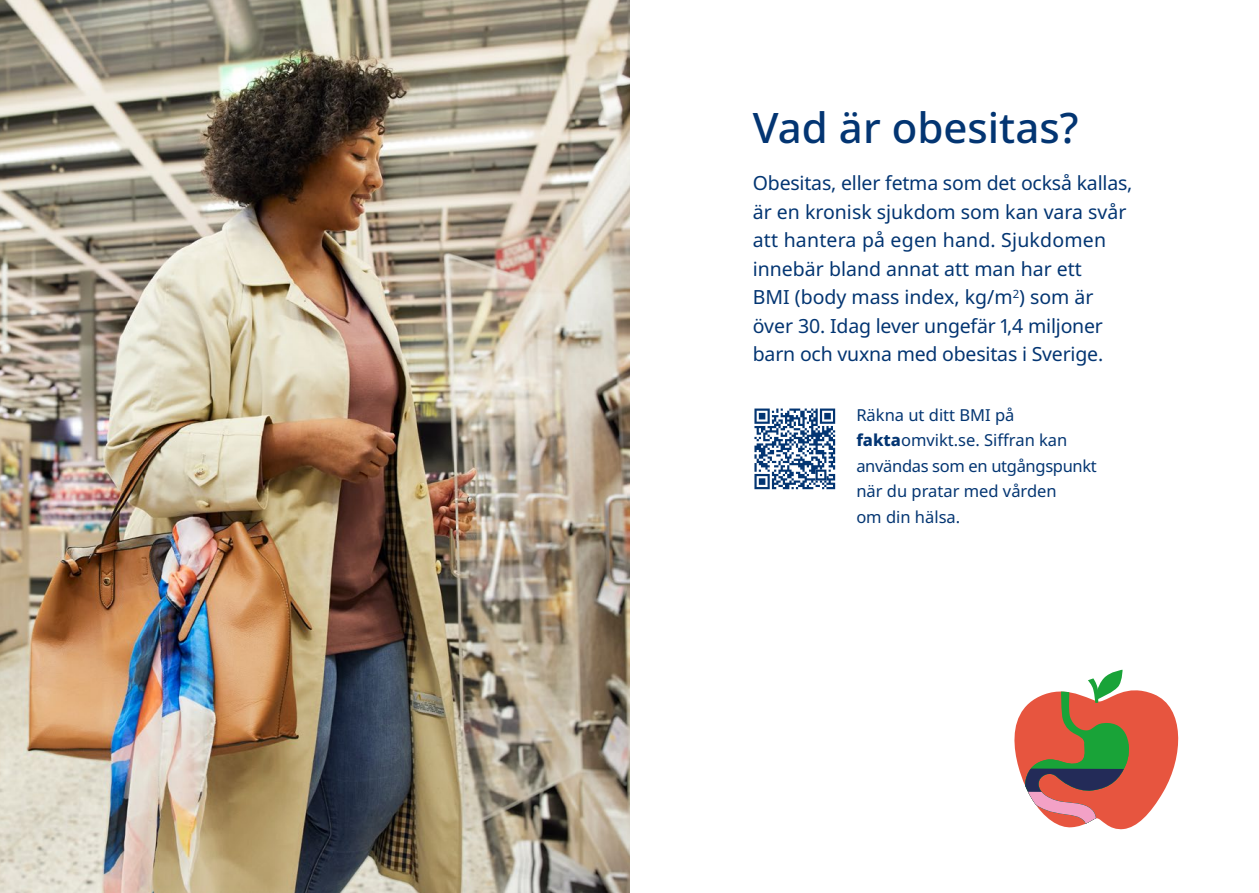
<style>
.page{position:relative;width:1259px;height:893px;background:#fff}
.page>*{position:absolute;margin:0;border:0;box-sizing:border-box;transform-origin:0 0}
.t1{font:500 42px "Apis";color:#033572}
.t2{font:19.5px/28.5px "Apis";color:#033572}
.t3{font:16.5px/25.5px "Apis";color:#033572}
.s1{font-weight:800}
</style>
<div class="page">
<svg style="left:1014px;top:670px;width:164px;height:160px"></svg>
<img style="left:0;top:0;width:629px;height:893px">
<svg style="left:754px;top:409px;width:81px;height:80px"></svg>
<h1 class="t1" style="left:753px;top:98px;width:327px">Vad är obesitas?</h1>
<p class="t2" style="left:753px;top:169px;width:381px">Obesitas, eller fetma som det också kallas, är en kronisk sjukdom som kan vara svår att hantera på egen hand. Sjukdomen innebär bland annat att man har ett<br>BMI (body mass index, kg/m<sup>2</sup>) som är över 30. Idag lever ungefär 1,4 miljoner barn och vuxna med obesitas i Sverige.</p>
<p class="t3" style="left:856px;top:402px;width:242px">Räkna ut ditt BMI på <span class="s1">fakta</span>omvikt.se. Siffran kan användas som en utgångspunkt när du pratar med vården<br>om din hälsa.</p>
</div>
